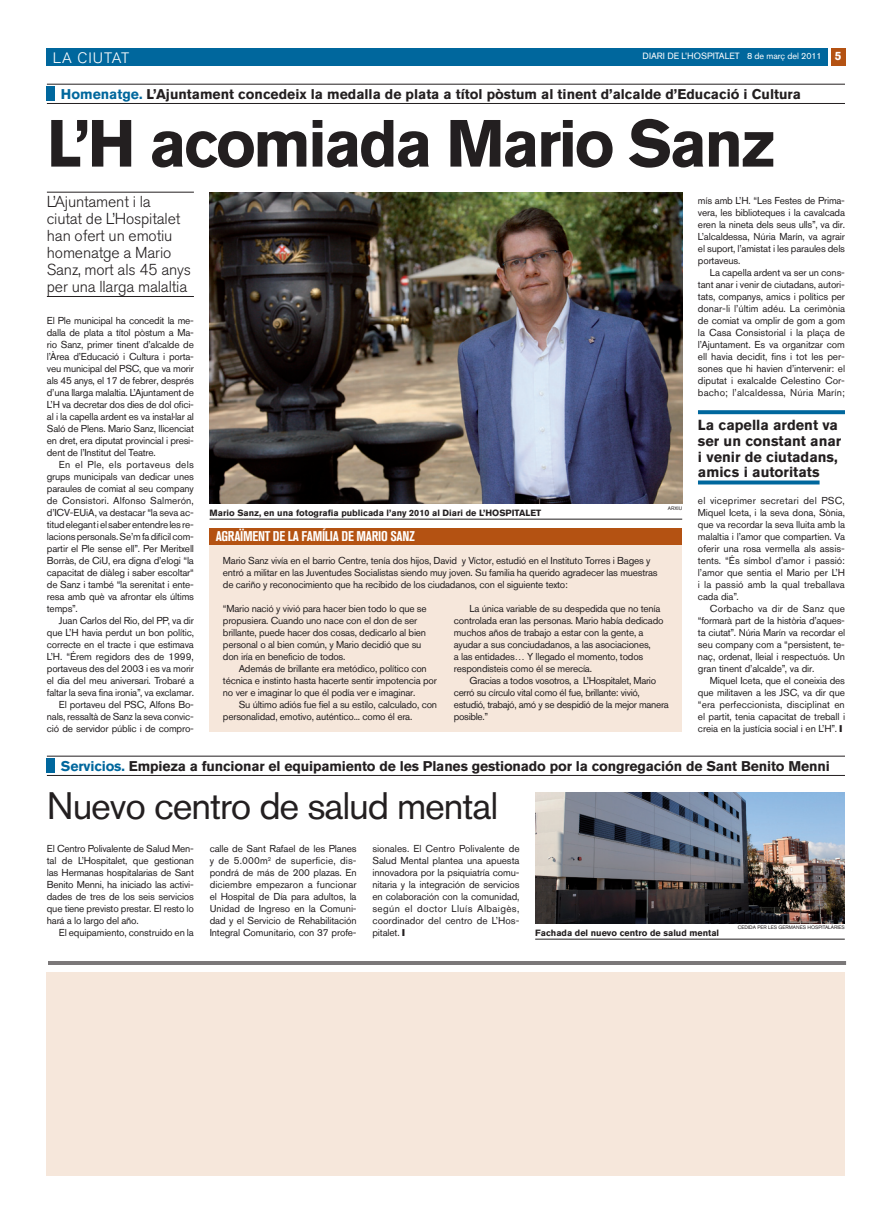
<style>
.page{position:relative;width:893px;height:1220px;background:#fff}
.page>*{position:absolute;margin:0;border:0;box-sizing:border-box;transform-origin:0 0}
.t1{font:700 66px "Akzidenz Grotesk BQ";letter-spacing:-.04em;color:#231f20}
.t2{font:38px "Akzidenz Grotesk BQ";letter-spacing:-.03em;color:#231f20}
.t3{font:300 15.8px/17px "Akzidenz Grotesk BQ";letter-spacing:-.01em;color:#231f20}
.t4{font:300 15px "Akzidenz Grotesk BQ";letter-spacing:.06em;color:#fff}
.t5{font:700 14.5px/15.7px "Akzidenz Grotesk BQ";color:#231f20}
.t6{font:700 14px "Akzidenz Grotesk BQ";letter-spacing:-.01em;color:#231f20}
.t7{font:700 condensed 14px "Akzidenz Grotesk BQ";letter-spacing:-.02em;color:#fff}
.t8{font:10px/12px "Akzidenz Grotesk BQ";letter-spacing:-.02em;color:#231f20;text-align:justify}
.t9{font:700 9px "Akzidenz Grotesk BQ";color:#231f20}
.t10{font:9px "Akzidenz Grotesk BQ";color:#fff}
.t11{font:5px "Akzidenz Grotesk BQ";color:#231f20}
.s1{font-weight:700;font-size:12px}
.s2{color:#00679d}
</style>
<div class="page">
<div style="left:47px;top:48px;width:781px;height:18px;background:#00679d"></div>
<div style="left:831px;top:48px;width:14px;height:18px;background:#b45212"></div>
<hr style="left:47px;top:192px;width:147px;height:1px;background:#231f20">
<hr style="left:47px;top:296px;width:147px;height:1px;background:#231f20">
<hr style="left:47px;top:84px;width:798px;height:1px;background:#231f20">
<hr style="left:47px;top:103px;width:798px;height:1px;background:#231f20">
<div style="left:47px;top:86px;width:8px;height:15px;background:#00679d"></div>
<hr style="left:210px;top:519px;width:472px;height:1px;background:#231f20">
<img style="left:210px;top:192px;width:472px;height:312px">
<hr style="left:47px;top:756px;width:798px;height:1px;background:#231f20">
<hr style="left:47px;top:775px;width:798px;height:1px;background:#231f20">
<div style="left:47px;top:758px;width:8px;height:15px;background:#00679d"></div>
<svg style="left:698px;top:410px;width:147px;height:4px"></svg>
<svg style="left:698px;top:481px;width:121px;height:4px"></svg>
<hr style="left:48px;top:961px;width:798px;height:4px;background:#7b7879">
<div style="left:47px;top:972px;width:798px;height:204px;background:#f6e7db"></div>
<div style="left:210px;top:540px;width:472px;height:192px;background:#f6e7db"></div>
<img style="left:535px;top:792px;width:310px;height:132px">
<hr style="left:535px;top:939px;width:310px;height:1px;background:#231f20">
<div style="left:210px;top:528px;width:472px;height:17px;background:#b45212"></div>
<h3 class="t4" style="left:53px;top:49px;width:78px">LA CIUTAT</h3>
<p class="t10" style="left:643px;top:51px;width:200px">DIARI DE L’HOSPITALET 8 de març del 2011 <span class="s1">5</span></p>
<h3 class="t6" style="left:61px;top:86px;width:741px"><span class="s2">Homenatge.</span> L’Ajuntament concedeix la medalla de plata a títol pòstum al tinent d’alcalde d’Educació i Cultura</h3>
<h1 class="t1" style="left:47px;top:105px;width:730px">L’H acomiada Mario Sanz</h1>
<h3 class="t3" style="left:47px;top:194px;width:146px">L’Ajuntament i la<br>ciutat de L’Hospitalet han ofert un emotiu homenatge a Mario<br>Sanz, mort als 45 anys per una llarga malaltia</h3>
<p class="t8" style="left:47px;top:314px;width:149px">El Ple municipal ha concedit la me&shy;dalla de plata a títol pòstum a Ma&shy;rio Sanz, primer tinent d’alcalde de l’Àrea d’Educació i Cultura i porta&shy;veu municipal del PSC, que va morir als 45 anys, el 17 de febrer, després d’una llarga malaltia. L’Ajuntament de L’H va decretar dos dies de dol ofici&shy;al i la capella ardent es va instal·lar al Saló de Plens. Mario Sanz, llicenciat en dret, era diputat provincial i presi&shy;dent de l’Institut del Teatre.</p>
<p class="t8" style="left:47px;top:458px;width:149px;text-indent:12px">En el Ple, els portaveus dels grups municipals van dedicar unes paraules de comiat al seu company de Consistori. Alfonso Salmerón, d’ICV-EUiA, va destacar “la seva ac&shy;titud elegant i el saber entendre les re&shy;lacions personals. Se’m fa difícil com&shy;partir el Ple sense ell”. Per Meritxell Borràs, de CiU, era digna d’elogi “la capacitat de diàleg i saber escoltar“ de Sanz i també “la serenitat i ente&shy;resa amb què va afrontar els últims temps”.</p>
<p class="t8" style="left:47px;top:614px;width:149px;text-align:right">Juan Carlos del Rio, del PP, va dir que L’H havia perdut un bon polític, correcte en el tracte i que estimava L’H. “Érem regidors des de 1999, portaveus des del 2003 i es va morir el dia del meu aniversari. Trobaré a faltar la seva fina ironia”, va exclamar.<br>El portaveu del PSC, Alfons Bo&shy;nals, ressaltà de Sanz la seva convic&shy;ció de servidor públic i de compro-</p>
<p class="t9" style="left:210px;top:508px;width:333px">Mario Sanz, en una fotografia publicada l’any 2010 al Diari de L’HOSPITALET</p>
<h3 class="t7" style="left:216px;top:528px;width:201px">AGRAÏMENT DE LA FAMÍLIA DE MARIO SANZ</h3>
<p class="t8" style="left:223px;top:554px;width:436px;text-align:left">Mario Sanz vivía en el barrio Centre, tenía dos hijos, David y Víctor, estudió en el Instituto Torres i Bages y entró a militar en las Juventudes Socialistas siendo muy joven. Su familia ha querido agradecer las muestras de cariño y reconocimiento que ha recibido de los ciudadanos, con el siguiente texto:</p>
<p class="t11" style="left:668px;top:505px;width:13px">arxiu</p>
<p class="t8" style="left:223px;top:602px;width:205px;text-align:left">“Mario nació y vivió para hacer bien todo lo que se propusiera. Cuando uno nace con el don de ser brillante, puede hacer dos cosas, dedicarlo al bien personal o al bien común, y Mario decidió que su don iría en beneficio de todos.</p>
<p class="t8" style="left:223px;top:662px;width:215px;text-align:left;text-indent:16px">Además de brillante era metódico, político con técnica e instinto hasta hacerte sentir impotencia por no ver e imaginar lo que él podía ver e imaginar.</p>
<p class="t8" style="left:223px;top:698px;width:216px;text-indent:16px">Su último adiós fue fiel a su estilo, calculado, con personalidad, emotivo, auténtico... como él era.</p>
<p class="t8" style="left:454px;top:602px;width:211px;text-align:left;text-indent:16px">La única variable de su despedida que no tenía controlada eran las personas. Mario había dedicado muchos años de trabajo a estar con la gente, a ayudar a sus conciudadanos, a las asociaciones,<br>a las entidades… Y llegado el momento, todos respondisteis como él se merecía.</p>
<p class="t8" style="left:454px;top:674px;width:217px;text-align:left;text-indent:16px">Gracias a todos vosotros, a L’Hospitalet, Mario cerró su círculo vital como él fue, brillante: vivió, estudió, trabajó, amó y se despidió de la mejor manera posible.”</p>
<p class="t8" style="left:698px;top:194px;width:149px">mís amb L’H. “Les Festes de Prima&shy;vera, les biblioteques i la cavalcada eren la nineta dels seus ulls”, va dir.<br>L’alcaldessa, Núria Marín, va agrair el suport, l’amistat i les paraules dels portaveus.</p>
<p class="t8" style="left:698px;top:266px;width:149px;text-indent:12px">La capella ardent va ser un cons&shy;tant anar i venir de ciutadans, autori&shy;tats, companys, amics i polítics per donar-li l’últim adéu. La cerimònia de comiat va omplir de gom a gom la Casa Consistorial i la plaça de l’Ajuntament. Es va organitzar com ell havia decidit, fins i tot les per&shy;sones que hi havien d’intervenir: el diputat i exalcalde Celestino Cor&shy;bacho; l’alcaldessa, Núria Marín;</p>
<h3 class="t5" style="left:698px;top:417px;width:145px">La capella ardent va ser un constant anar i venir de ciutadans, amics i autoritats</h3>
<p class="t8" style="left:698px;top:494px;width:149px">el viceprimer secretari del PSC, Miquel Iceta, i la seva dona, Sònia, que va recordar la seva lluita amb la malaltia i l’amor que compartien. Va oferir una rosa vermella als assis&shy;tents. “És símbol d’amor i passió: l’amor que sentia el Mario per L’H i la passió amb la qual treballava cada dia”.</p>
<p class="t8" style="left:698px;top:602px;width:149px;text-indent:12px">Corbacho va dir de Sanz que “formarà part de la història d’aques&shy;ta ciutat”. Núria Marín va recordar el seu company com a “persistent, te&shy;naç, ordenat, lleial i respectuós. Un gran tinent d’alcalde”, va dir.</p>
<p class="t8" style="left:698px;top:674px;width:149px;text-indent:12px">Miquel Iceta, que el coneixia des que militaven a les JSC, va dir que “era perfeccionista, disciplinat en el partit, tenia capacitat de treball i creia en la justícia social i en L’H”.</p>
<h3 class="t6" style="left:61px;top:758px;width:770px"><span class="s2">Servicios.</span> Empieza a funcionar el equipamiento de les Planes gestionado por la congregación de Sant Benito Menni</h3>
<h2 class="t2" style="left:47px;top:783px;width:453px">Nuevo centro de salud mental</h2>
<p class="t8" style="left:47px;top:842px;width:149px">El Centro Polivalente de Salud Men&shy;tal de L’Hospitalet, que gestionan las Hermanas hospitalarias de Sant Benito Menni, ha iniciado las activi&shy;dades de tres de los seis servicios que tiene previsto prestar. El resto lo hará a lo largo del año.</p>
<p class="t8" style="left:59px;top:926px;width:136px">El equipamiento, construido en la</p>
<p class="t8" style="left:210px;top:842px;width:149px">calle de Sant Rafael de les Planes y de 5.000m<sup>2</sup> de superficie, dis&shy;pondrá de más de 200 plazas. En diciembre empezaron a funcionar el Hospital de Día para adultos, la Unidad de Ingreso en la Comuni&shy;dad y el Servicio de Rehabilitación Integral Comunitario, con 37 profe-</p>
<p class="t8" style="left:372px;top:842px;width:149px">sionales. El Centro Polivalente de Salud Mental plantea una apuesta innovadora por la psiquiatría comu&shy;nitaria y la integración de servicios en colaboración con la comunidad, según el doctor Lluís Albaigès, coordinador del centro de L’Hos&shy;pitalet.</p>
<p class="t9" style="left:535px;top:928px;width:186px">Fachada del nuevo centro de salud mental</p>
<p class="t11" style="left:738px;top:924px;width:109px">CEDIDA PER LES GERMANES HOSPITALÀRIES</p>
</div>
